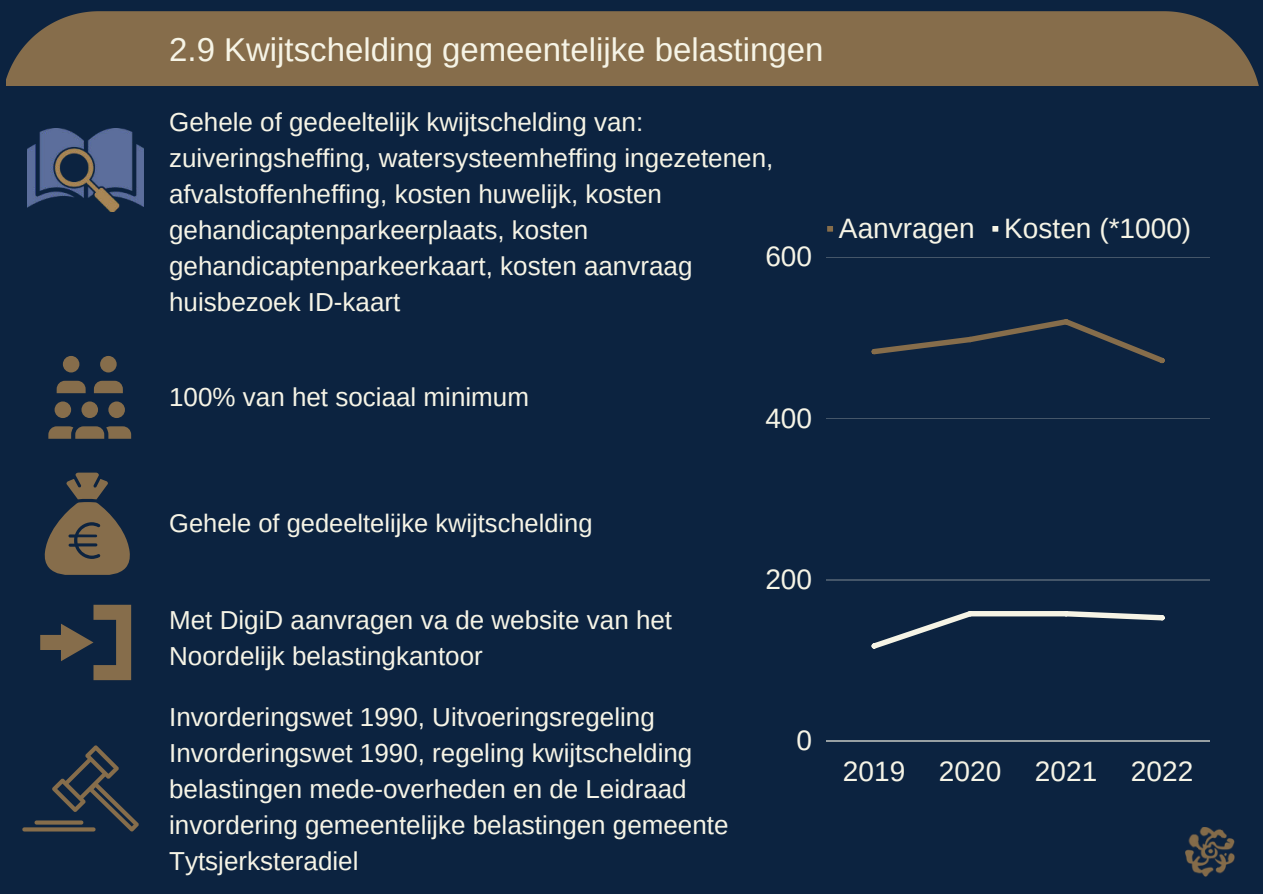
<style>
.page{position:relative;width:1263px;height:894px;background:#fff}
.page>*{position:absolute;margin:0;border:0;box-sizing:border-box;transform-origin:0 0}
.t1{font:33px "Arimo";color:#f6f4e6}
.t2{font:28.05px "Arimo";color:#f6f4e6}
.t3{font:25.95px/36px "Arimo";color:#f6f4e6}
.t4{font:25.5px "Arimo";color:#f6f4e6}
</style>
<div class="page">
<div style="left:0;top:0;width:1263px;height:893px;background:#0c2340"></div>
<img style="left:1185px;top:827px;width:50px;height:48px">
<div style="left:7px;top:11px;width:1252px;height:74px;background:#866d4b"></div>
<img style="left:28px;top:129px;width:116px;height:83px">
<svg style="left:48px;top:356px;width:83px;height:82px"></svg>
<svg style="left:44px;top:472px;width:86px;height:102px"></svg>
<svg style="left:22px;top:745px;width:117px;height:86px"></svg>
<svg style="left:40px;top:604px;width:91px;height:76px"></svg>
<svg style="left:827px;top:226px;width:6px;height:5px"></svg>
<svg style="left:992px;top:226px;width:6px;height:5px"></svg>
<hr style="left:826px;top:257px;width:384px;height:1px;background:#f6f4e6">
<hr style="left:826px;top:418px;width:384px;height:1px;background:#f6f4e6">
<hr style="left:826px;top:579px;width:384px;height:1px;background:#f6f4e6">
<hr style="left:826px;top:740px;width:384px;height:1px;background:#f6f4e6">
<svg style="left:871px;top:319px;width:294px;height:44px"></svg>
<svg style="left:871px;top:611px;width:294px;height:37px"></svg>
<p class="t1" style="left:169px;top:29px;width:656px">2.9 Kwijtschelding gemeentelijke belastingen</p>
<p class="t3" style="left:169px;top:104px;width:606px">Gehele of gedeeltelijk kwijtschelding van: zuiveringsheffing, watersysteemheffing ingezetenen, afvalstoffenheffing, kosten huwelijk, kosten gehandicaptenparkeerplaats, kosten gehandicaptenparkeerkaart, kosten aanvraag huisbezoek ID-kaart</p>
<p class="t2" style="left:765px;top:239px;width:48px">600</p>
<p class="t2" style="left:839px;top:210px;width:354px">Aanvragen Kosten (*1000)</p>
<p class="t3" style="left:169px;top:379px;width:361px">100% van het sociaal minimum</p>
<p class="t2" style="left:765px;top:400px;width:48px">400</p>
<p class="t4" style="left:169px;top:507px;width:425px">Gehele of gedeeltelijke kwijtschelding</p>
<p class="t3" style="left:169px;top:602px;width:504px">Met DigiD aanvragen va de website van het<br>Noordelijk belastingkantoor</p>
<p class="t3" style="left:169px;top:698px;width:561px">Invorderingswet 1990, Uitvoeringsregeling Invorderingswet 1990, regeling kwijtschelding belastingen mede-overheden en de Leidraad invordering gemeentelijke belastingen gemeente Tytsjerksteradiel</p>
<p class="t2" style="left:765px;top:561px;width:48px">200</p>
<p class="t2" style="left:797px;top:722px;width:17px">0</p>
<p class="t2" style="left:843px;top:753px;width:352px">2019 2020 2021 2022</p>
</div>
